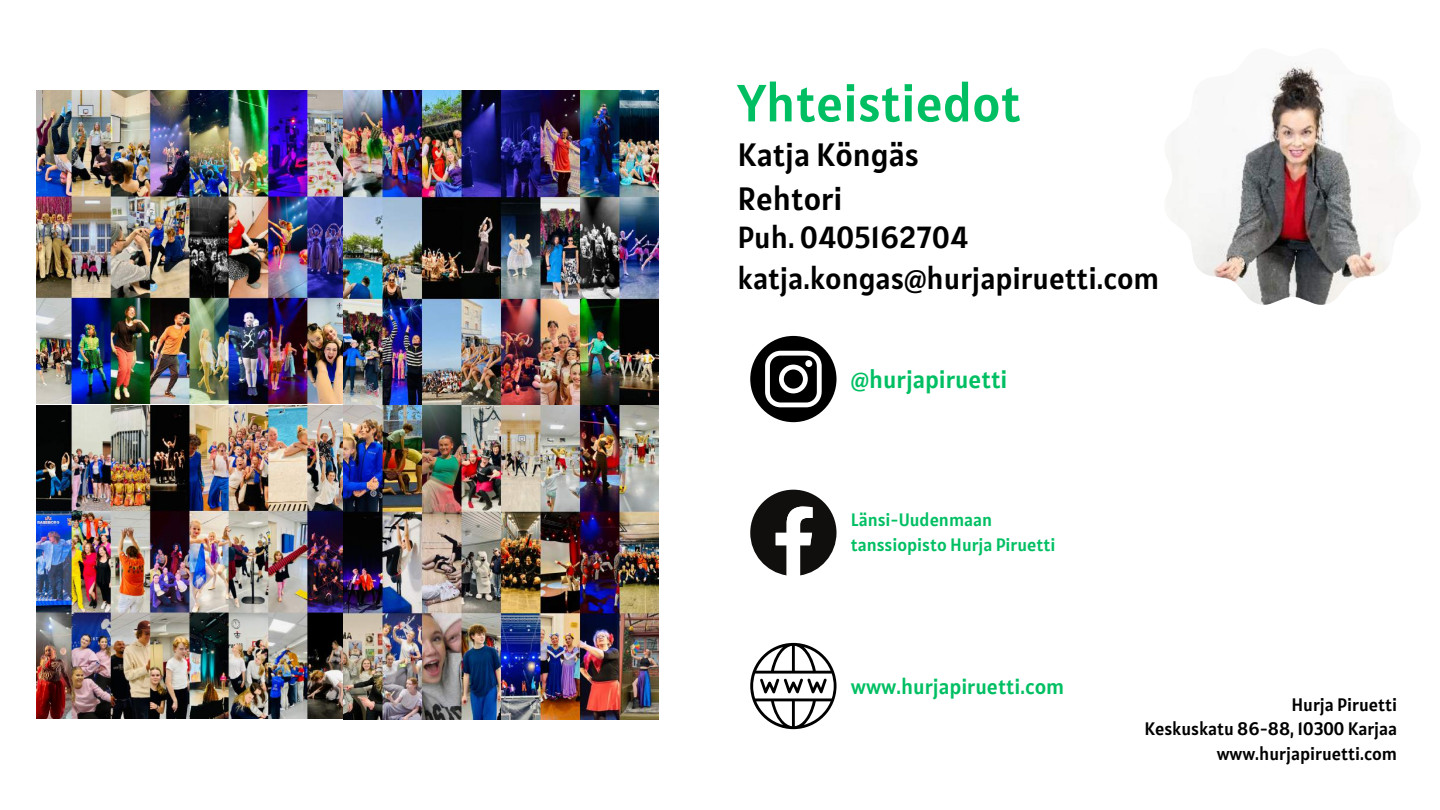
<style>
.page{position:relative;width:1440px;height:810px;background:#fff}
.page>*{position:absolute;margin:0;border:0;box-sizing:border-box;transform-origin:0 0}
.t1{font:52.3px "Alatsi";color:#00bf63}
.t2{font:32.2px/44.2px "Alatsi";color:#000}
.t3{font:30.4px/41.5px "Alatsi";color:#000}
.t4{font:24.7px "Alatsi";color:#00bf63}
.t5{font:21.3px "Alatsi";color:#00bf63}
.t6{font:18px/24.8px "Alatsi";color:#000;text-align:right}
.t7{font:17.9px/24.6px "Alatsi";color:#00bf63}
</style>
<div class="page">
<img style="left:36px;top:90px;width:622px;height:630px">
<img style="left:1166px;top:62px;width:251px;height:243px">
<svg style="left:750px;top:336px;width:87px;height:86px"></svg>
<svg style="left:750px;top:490px;width:87px;height:86px"></svg>
<svg style="left:750px;top:643px;width:87px;height:86px"></svg>
<h1 class="t1" style="left:738px;top:69px;width:285px">Yhteistiedot</h1>
<h2 class="t2" style="left:738px;top:132px;width:183px">Katja Köngäs<br>Rehtori</h2>
<h3 class="t3" style="left:738px;top:216px;width:423px">Puh. 0405162704 katja.kongas@hurjapiruetti.com</h3>
<h3 class="t4" style="left:851px;top:363px;width:158px">@hurjapiruetti</h3>
<p class="t7" style="left:851px;top:508px;width:206px">Länsi-Uudenmaan tanssiopisto Hurja Piruetti</p>
<p class="t5" style="left:851px;top:672px;width:215px">www.hurjapiruetti.com</p>
<p class="t6" style="left:1144px;top:692px;width:254px">Hurja Piruetti<br>Keskuskatu 86-88, 10300 Karjaa www.hurjapiruetti.com</p>
</div>
